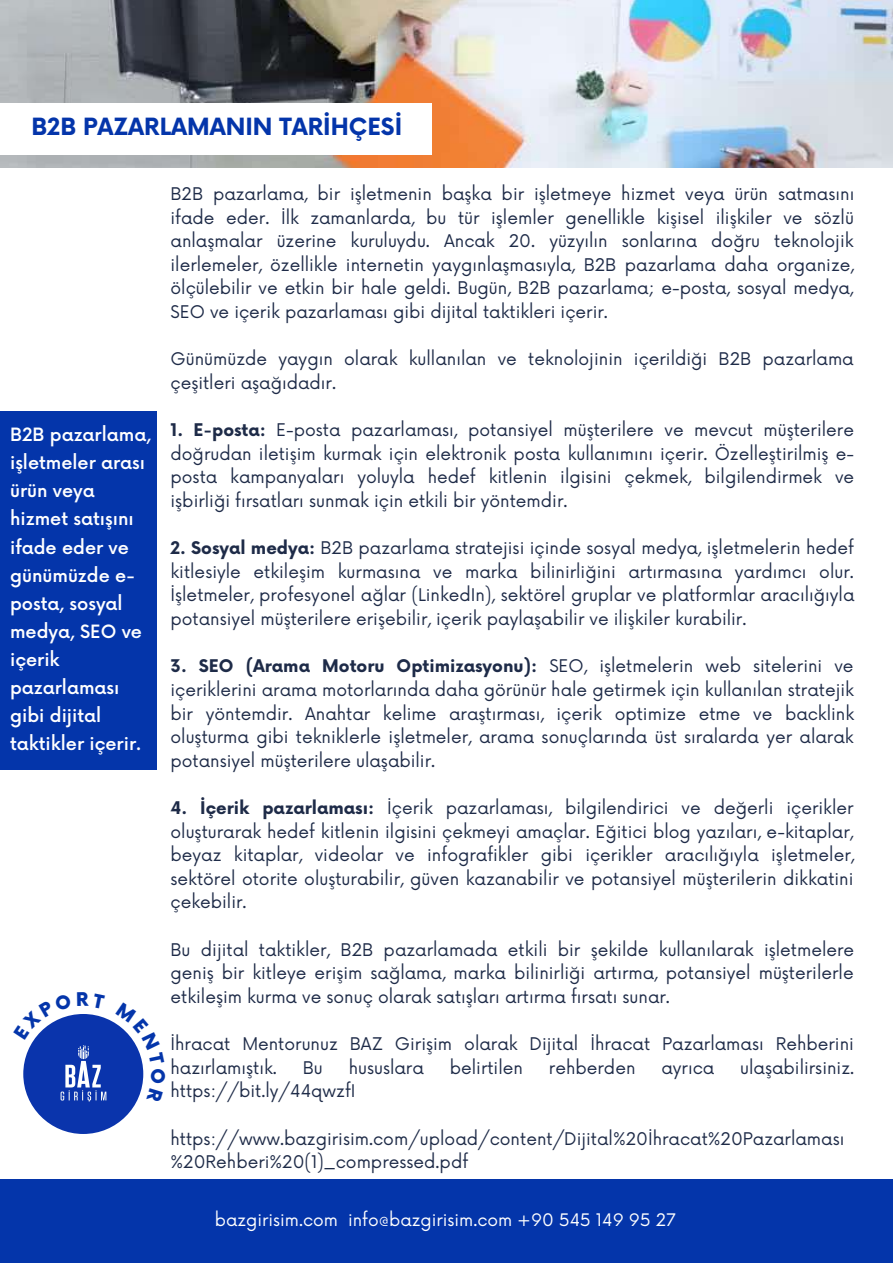
<style>
.page{position:relative;width:893px;height:1264px;background:#fff}
.page>*{position:absolute;margin:0;border:0;box-sizing:border-box;transform-origin:0 0}
.t1{font:700 23.1px "Now";color:#0435aa}
.t2{font:500 17.85px/28px "Now";color:#fff}
.t3{font:16.95px/23.5px "Now";color:#1e2b48;text-align:justify}
.t4{font:16.8px "Now";color:#fff}
.s1{font-weight:700}
</style>
<div class="page">
<img style="left:0;top:0;width:892px;height:168px">
<div style="left:0;top:1178px;width:892px;height:84px;background:#0435aa"></div>
<div style="left:0;top:103px;width:431px;height:52px;background:#fff"></div>
<img style="left:23px;top:1013px;width:120px;height:120px;border-radius:50%">
<div style="left:0;top:411px;width:157px;height:359px;background:#0435aa"></div>
<svg style="left:34px;top:1013px;width:71px;height:26px"></svg>
<svg style="left:116px;top:1023px;width:28px;height:80px"></svg>
<h1 class="t1" style="left:32px;top:115px;width:372px">B2B PAZARLAMANIN TARİHÇESİ</h1>
<p class="t2" style="left:10px;top:421px;width:142px">B2B pazarlama, işletmeler arası ürün veya hizmet satışını ifade eder ve günümüzde e&shy;posta, sosyal medya, SEO ve içerik pazarlaması gibi dijital taktikler içerir.</p>
<p class="t3" style="left:170px;top:183px;width:685px">B2B pazarlama, bir işletmenin başka bir işletmeye hizmet veya ürün satmasını ifade eder. İlk zamanlarda, bu tür işlemler genellikle kişisel ilişkiler ve sözlü anlaşmalar üzerine kuruluydu. Ancak 20. yüzyılın sonlarına doğru teknolojik ilerlemeler, özellikle internetin yaygınlaşmasıyla, B2B pazarlama daha organize, ölçülebilir ve etkin bir hale geldi. Bugün, B2B pazarlama; e-posta, sosyal medya, SEO ve içerik pazarlaması gibi dijital taktikleri içerir.</p>
<p class="t3" style="left:170px;top:348px;width:684px">Günümüzde yaygın olarak kullanılan ve teknolojinin içerildiği B2B pazarlama çeşitleri aşağıdadır.</p>
<p class="t3" style="left:170px;top:419px;width:685px"><span class="s1">1. E-posta:</span> E-posta pazarlaması, potansiyel müşterilere ve mevcut müşterilere doğrudan iletişim kurmak için elektronik posta kullanımını içerir. Özelleştirilmiş e&shy;posta kampanyaları yoluyla hedef kitlenin ilgisini çekmek, bilgilendirmek ve işbirliği fırsatları sunmak için etkili bir yöntemdir.</p>
<p class="t3" style="left:170px;top:537px;width:685px"><span class="s1">2. Sosyal medya:</span> B2B pazarlama stratejisi içinde sosyal medya, işletmelerin hedef kitlesiyle etkileşim kurmasına ve marka bilinirliğini artırmasına yardımcı olur.<br>İşletmeler, profesyonel ağlar (LinkedIn), sektörel gruplar ve platformlar aracılığıyla potansiyel müşterilere erişebilir, içerik paylaşabilir ve ilişkiler kurabilir.</p>
<p class="t3" style="left:170px;top:655px;width:685px"><span class="s1">3. SEO (Arama Motoru Optimizasyonu):</span> SEO, işletmelerin web sitelerini ve içeriklerini arama motorlarında daha görünür hale getirmek için kullanılan stratejik bir yöntemdir. Anahtar kelime araştırması, içerik optimize etme ve backlink oluşturma gibi tekniklerle işletmeler, arama sonuçlarında üst sıralarda yer alarak potansiyel müşterilere ulaşabilir.</p>
<p class="t3" style="left:170px;top:797px;width:685px"><span class="s1">4. İçerik pazarlaması:</span> İçerik pazarlaması, bilgilendirici ve değerli içerikler oluşturarak hedef kitlenin ilgisini çekmeyi amaçlar. Eğitici blog yazıları, e-kitaplar, beyaz kitaplar, videolar ve infografikler gibi içerikler aracılığıyla işletmeler, sektörel otorite oluşturabilir, güven kazanabilir ve potansiyel müşterilerin dikkatini çekebilir.</p>
<p class="t3" style="left:170px;top:938px;width:685px">Bu dijital taktikler, B2B pazarlamada etkili bir şekilde kullanılarak işletmelere geniş bir kitleye erişim sağlama, marka bilinirliği artırma, potansiyel müşterilerle etkileşim kurma ve sonuç olarak satışları artırma fırsatı sunar.</p>
<p class="t3" style="left:170px;top:1033px;width:685px">İhracat Mentorunuz BAZ Girişim olarak Dijital İhracat Pazarlaması Rehberini hazırlamıştık.</p>
<p class="t3" style="left:303px;top:1056px;width:22px">Bu</p>
<p class="t3" style="left:349px;top:1056px;width:77px">hususlara</p>
<p class="t3" style="left:450px;top:1056px;width:75px">belirtilen</p>
<p class="t3" style="left:549px;top:1056px;width:88px">rehberden</p>
<p class="t3" style="left:661px;top:1056px;width:54px">ayrıca</p>
<p class="t3" style="left:740px;top:1056px;width:115px">ulaşabilirsiniz.</p>
<p class="t3" style="left:170px;top:1080px;width:186px">https://bit.ly/44qwzfI</p>
<p class="t3" style="left:170px;top:1127px;width:675px">https://www.bazgirisim.com/upload/content/Dijital%20İhracat%20Pazarlaması %20Rehberi%20(1)_compressed.pdf</p>
<p class="t4" style="left:215px;top:1210px;width:462px">bazgirisim.com info@bazgirisim.com +90 545 149 95 27</p>
</div>
